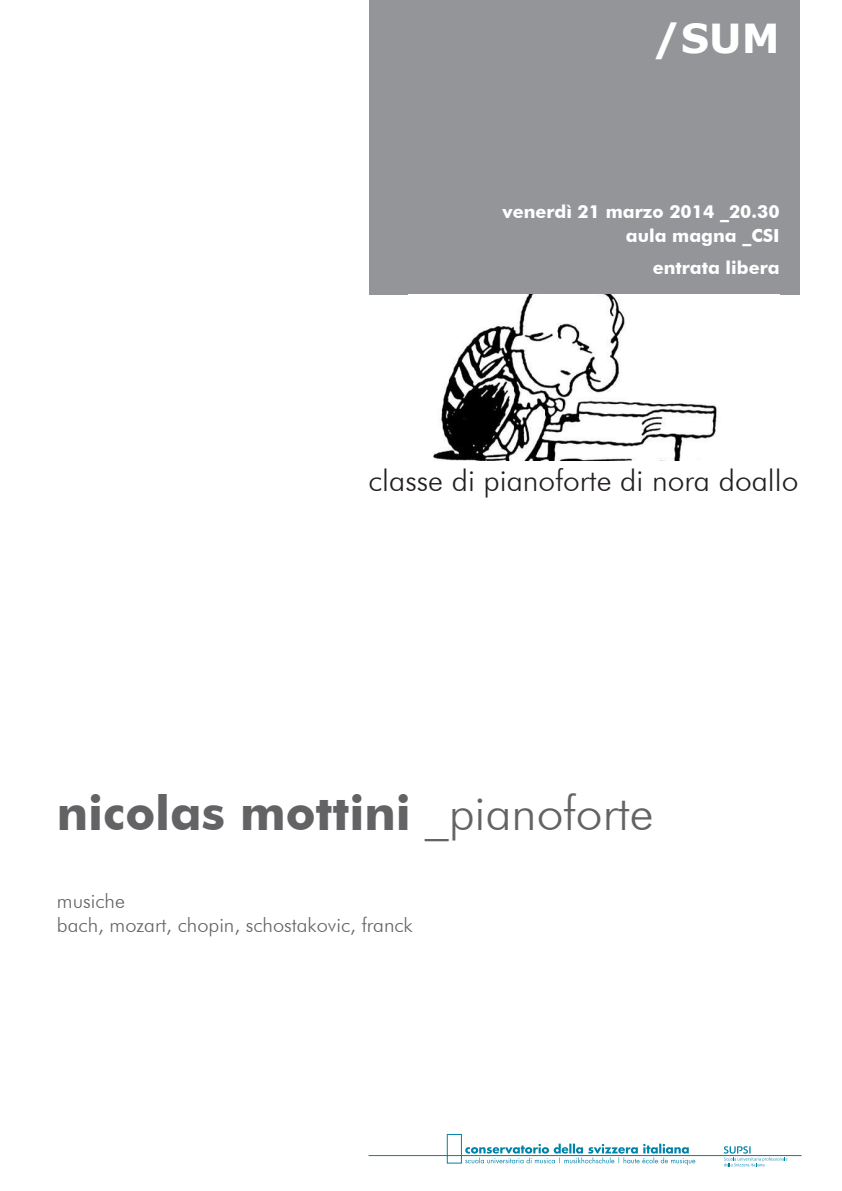
<style>
.page{position:relative;width:842px;height:1191px;background:#fff}
.page>*{position:absolute;margin:0;border:0;box-sizing:border-box;transform-origin:0 0}
.t1{font:700 48px "Futura BT";color:#636366}
.t2{font:700 40px "Verdana";color:#fff}
.t3{font:300 30px "Futura BT";color:#231f20}
.t4{font:300 20px/24px "Futura BT";color:#636366}
.t5{font:700 18px/24px "Futura BT";color:#fff;text-align:right}
.s1{font-weight:300}
</style>
<div class="page">
<div style="left:369px;top:0;width:430px;height:295px;background:#939598"></div>
<svg style="left:368px;top:1134px;width:434px;height:32px"></svg>
<img style="left:433px;top:295px;width:284px;height:165px">
<h2 class="t2" style="left:653px;top:10px;width:128px">/SUM</h2>
<p class="t5" style="left:502px;top:199px;width:279px">venerdì 21 marzo 2014 _20.30 aula magna _CSI</p>
<p class="t5" style="left:653px;top:255px;width:128px">entrata libera</p>
<h3 class="t3" style="left:369px;top:462px;width:431px">classe di pianoforte di nora doallo</h3>
<h1 class="t1" style="left:57px;top:783px;width:598px">nicolas mottini <span class="s1">_pianoforte</span></h1>
<p class="t4" style="left:57px;top:888px;width:357px">musiche<br>bach, mozart, chopin, schostakovic, franck</p>
</div>
